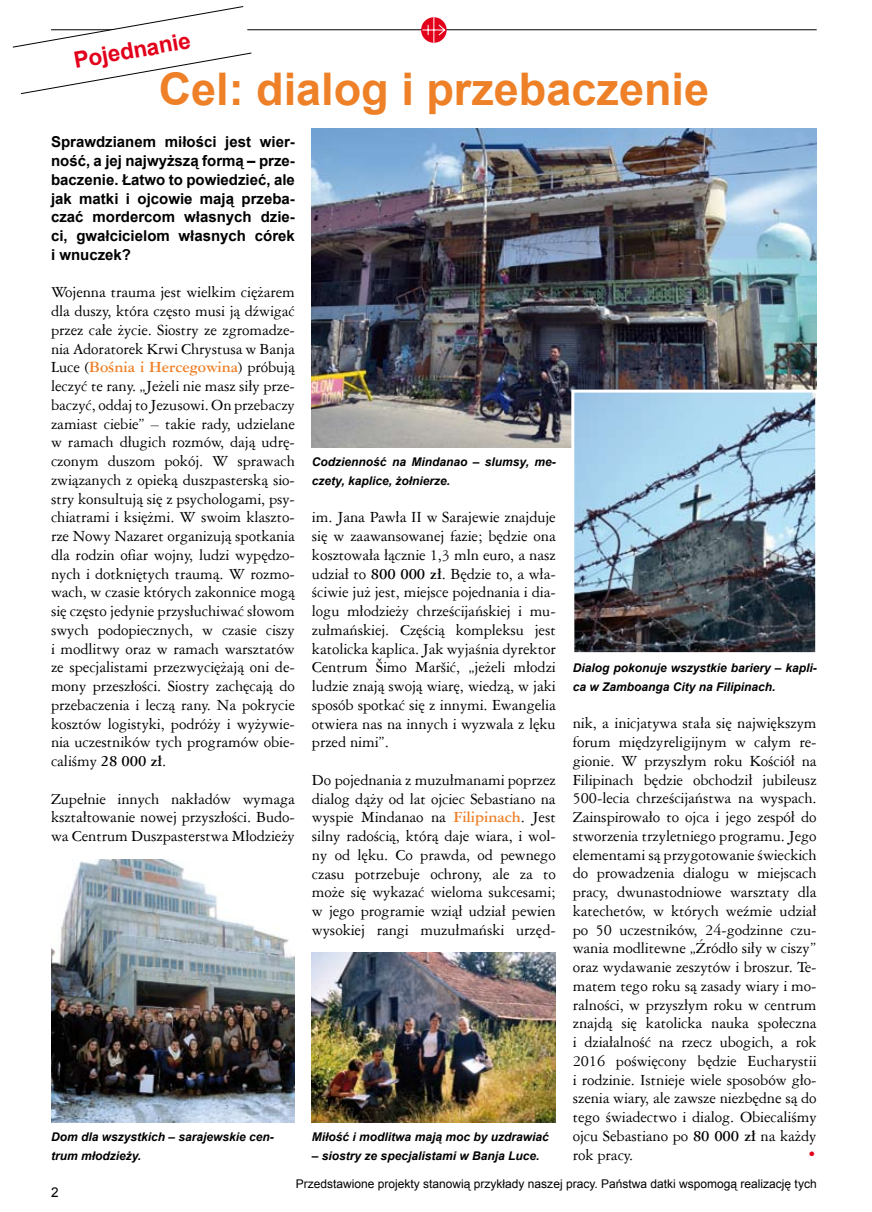
<style>
.page{position:relative;width:872px;height:1212px;background:#fff}
.page>*{position:absolute;margin:0;border:0;box-sizing:border-box;transform-origin:0 0}
.t1{font:700 45px "Arial";color:#ee8028}
.t2{font:700 22.5px "Arial";color:#e2001a}
.t3{font:16.5px/18.8px "Ameri Garmnd EU";letter-spacing:-.005em;color:#000;text-align:justify}
.t4{font:16.5px "Ameri Garmnd EU";color:#e2001a}
.t5{font:700 15px/18.8px "Arial";color:#000;text-align:justify}
.t6{font:13.5px "Arial";color:#000}
.t7{font:italic 700 12px/18.8px "Arial";color:#000}
.t8{font:12px "Arial";color:#000}
.s1{font-weight:700;color:#ee8028}
.s2{font-weight:700}
</style>
<div class="page">
<hr style="left:51px;top:29px;width:765px;height:1px;background:#000">
<svg style="left:421px;top:17px;width:25px;height:26px"></svg>
<svg style="left:12px;top:6px;width:240px;height:88px"></svg>
<img style="left:312px;top:129px;width:504px;height:318px">
<img style="left:575px;top:394px;width:239px;height:257px">
<div style="left:571px;top:390px;width:247px;height:265px;border:3px solid #fff"></div>
<img style="left:51px;top:860px;width:244px;height:262px">
<img style="left:312px;top:952px;width:244px;height:170px">
<h2 class="t2" style="left:71px;top:46px;width:120px;rotate:-10deg">Pojednanie</h2>
<h1 class="t1" style="left:159px;top:60px;width:552px">Cel: dialog i przebaczenie</h1>
<p class="t5" style="left:51px;top:133px;width:245px">Sprawdzianem miłości jest wier&shy;ność, a jej najwyższą formą – prze&shy;baczenie. Łatwo to powiedzieć, ale jak matki i ojcowie mają przeba&shy;czać mordercom własnych dzie&shy;ci, gwałcicielom własnych córek i wnuczek?</p>
<p class="t3" style="left:51px;top:283px;width:245px">Wojenna trauma jest wielkim ciężarem dla duszy, która często musi ją dźwigać przez całe życie. Siostry ze zgromadze&shy;nia Adoratorek Krwi Chrystusa w Banja Luce (<span class="s1">Bośnia i Hercegowina</span>) próbują leczyć te rany. „Jeżeli nie masz siły prze&shy;baczyć, oddaj to Jezusowi. On przebaczy zamiast ciebie” – takie rady, udzielane w ramach długich rozmów, dają udrę&shy;czonym duszom pokój. W sprawach związanych z opieką duszpasterską sio&shy;stry konsultują się z psychologami, psy&shy;chiatrami i księżmi. W swoim klaszto&shy;rze Nowy Nazaret organizują spotkania dla rodzin ofiar wojny, ludzi wypędzo&shy;nych i dotkniętych traumą. W rozmo&shy;wach, w czasie których zakonnice mogą się często jedynie przysłuchiwać słowom swych podopiecznych, w czasie ciszy i modlitwy oraz w ramach warsztatów ze specjalistami przezwyciężają oni de&shy;mony przeszłości. Siostry zachęcają do przebaczenia i leczą rany. Na pokrycie kosztów logistyki, podróży i wyżywie&shy;nia uczestników tych programów obie&shy;caliśmy <span class="s2">28 000 zł</span>.</p>
<p class="t3" style="left:51px;top:789px;width:245px">Zupełnie innych nakładów wymaga kształtowanie nowej przyszłości. Budo&shy;wa Centrum Duszpasterstwa Młodzieży</p>
<p class="t7" style="left:312px;top:453px;width:245px">Codzienność na Mindanao – slumsy, me&shy;czety, kaplice, żołnierze.</p>
<p class="t3" style="left:312px;top:508px;width:245px">im. Jana Pawła II w Sarajewie znajduje się w zaawansowanej fazie; będzie ona kosztowała łącznie 1,3 mln euro, a nasz udział to <span class="s2">800 000 zł</span>. Będzie to, a wła&shy;ściwie już jest, miejsce pojednania i dia&shy;logu młodzieży chrześcijańskiej i mu&shy;zułmańskiej. Częścią kompleksu jest katolicka kaplica. Jak wyjaśnia dyrektor Centrum Šimo Maršić, „jeżeli młodzi ludzie znają swoją wiarę, wiedzą, w jaki sposób spotkać się z innymi. Ewangelia otwiera nas na innych i wyzwala z lęku przed nimi”.</p>
<p class="t3" style="left:312px;top:770px;width:245px">Do pojednania z muzułmanami poprzez dialog dąży od lat ojciec Sebastiano na wyspie Mindanao na <span class="s1">Filipinach</span>. Jest silny radością, którą daje wiara, i wol&shy;ny od lęku. Co prawda, od pewnego czasu potrzebuje ochrony, ale za to może się wykazać wieloma sukcesami; w jego programie wziął udział pewien wysokiej rangi muzułmański urzęd-</p>
<p class="t7" style="left:573px;top:659px;width:245px">Dialog pokonuje wszystkie bariery – kapli&shy;ca w Zamboanga City na Filipinach.</p>
<p class="t3" style="left:573px;top:714px;width:245px">nik, a inicjatywa stała się największym forum międzyreligijnym w całym re&shy;gionie. W przyszłym roku Kościół na Filipinach będzie obchodził jubileusz 500-lecia chrześcijaństwa na wyspach.<br>Zainspirowało to ojca i jego zespół do stworzenia trzyletniego programu. Jego elementami są przygotowanie świeckich do prowadzenia dialogu w miejscach pracy, dwunastodniowe warsztaty dla katechetów, w których weźmie udział po 50 uczestników, 24-godzinne czu&shy;wania modlitewne „Źródło siły w ciszy” oraz wydawanie zeszytów i broszur. Te&shy;matem tego roku są zasady wiary i mo&shy;ralności, w przyszłym roku w centrum znajdą się katolicka nauka społeczna i działalność na rzecz ubogich, a rok 2016 poświęcony będzie Eucharystii i rodzinie. Istnieje wiele sposobów gło&shy;szenia wiary, ale zawsze niezbędne są do tego świadectwo i dialog. Obiecaliśmy ojcu Sebastiano po <span class="s2">80 000 zł</span> na każdy rok pracy.</p>
<p class="t7" style="left:312px;top:1128px;width:238px">Miłość i modlitwa mają moc by uzdrawiać</p>
<p class="t7" style="left:312px;top:1147px;width:229px">– siostry ze specjalistami w Banja Luce.</p>
<p class="t7" style="left:51px;top:1128px;width:224px">Dom dla wszystkich – sarajewskie cen&shy;trum młodzieży.</p>
<p class="t4" style="left:807px;top:1145px;width:11px">•</p>
<p class="t6" style="left:51px;top:1184px;width:9px">2</p>
<p class="t8" style="left:296px;top:1176px;width:522px">Przedstawione projekty stanowią przykłady naszej pracy. Państwa datki wspomogą realizację tych</p>
</div>
